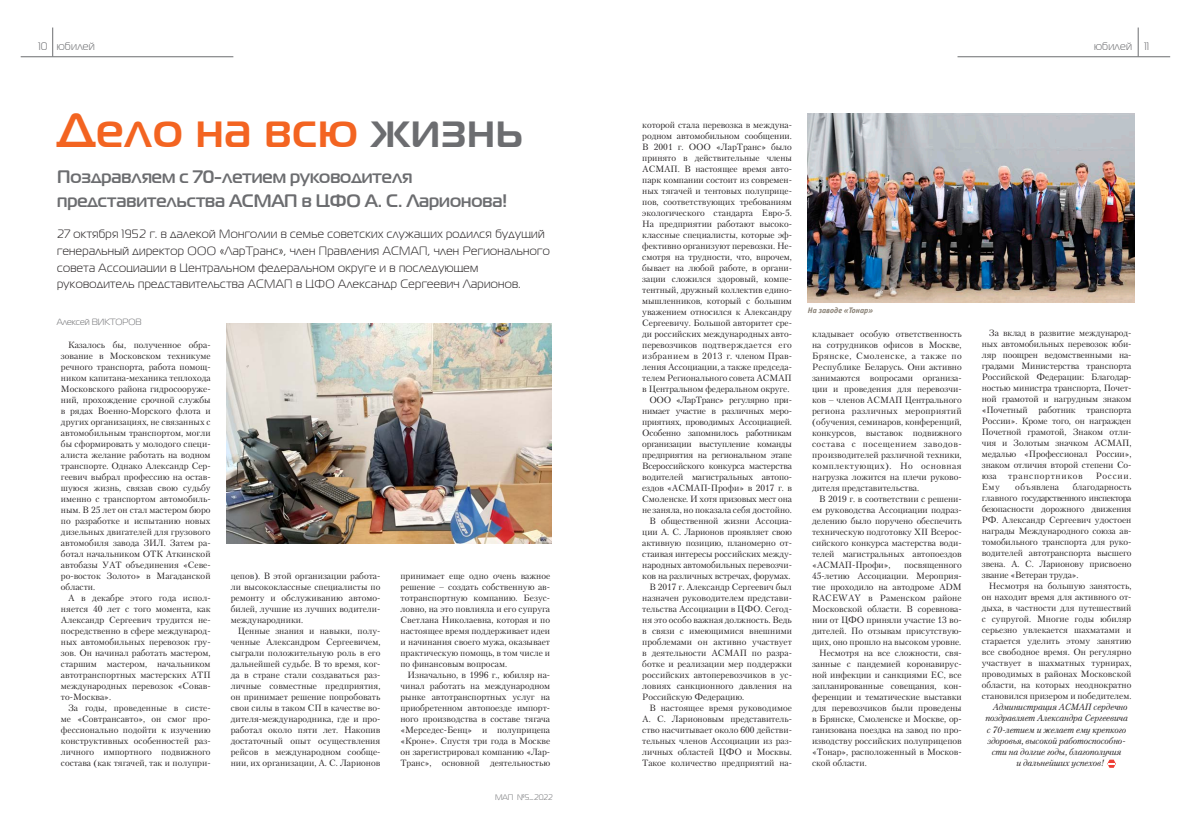
<style>
.page{position:relative;width:1191px;height:823px;background:#fff}
.page>*{position:absolute;margin:0;border:0;box-sizing:border-box;transform-origin:0 0}
.zag1{font:700 48px "Magistral TT";letter-spacing:.025em;color:#f36421}
.zag1-2{font:700 18px/24px "Magistral TT";color:#6c6d70}
.vrez{font:12px/16.7px "Magistral TT";letter-spacing:.03em;color:#231f20}
.t1{font:11px "Magistral TT";letter-spacing:.025em;color:#6c6d70}
.text{font:9px/11px "Petersburg C";letter-spacing:-.005em;color:#231f20;text-align:justify}
.text-2{font:italic 9px "Petersburg C";letter-spacing:-.01em;color:#231f20}
.aftar{font:9px "Magistral TT";color:#6c6d70}
.text-3{font:9px "Petersburg C";letter-spacing:.075em;color:#231f20}
.photo{font:italic 700 8px "Officina Sans C";color:#847c70}
.t2{font:8px "Magistral TT";color:#6c6d70}
.s1{color:#6c6d70}
</style>
<div class="page">
<hr style="left:21px;top:56px;width:212px;height:1px;background:#6c6d70">
<svg style="left:52px;top:27px;width:1px;height:29px"></svg>
<hr style="left:957px;top:56px;width:213px;height:1px;background:#6c6d70">
<svg style="left:1138px;top:27px;width:1px;height:29px"></svg>
<img style="left:226px;top:323px;width:326px;height:220px">
<img style="left:807px;top:113px;width:327px;height:189px">
<svg style="left:1107px;top:759px;width:8px;height:8px"></svg>
<p class="t1" style="left:38px;top:40px;width:58px">10 юбилей</p>
<p class="t1" style="left:1094px;top:40px;width:57px">юбилей 11</p>
<p class="zag1" style="left:57px;top:99px;width:467px">Дело на всю <span class="s1">жизнь</span></p>
<p class="zag1-2" style="left:57px;top:165px;width:451px">Поздравляем с 70-летием руководителя представительства АСМАП в ЦФО А. С. Ларионова!</p>
<p class="vrez" style="left:57px;top:225px;width:494px">27 октября 1952 г. в далекой Монголии в семье советских служащих родился будущий генеральный директор ООО «ЛарТранс», член Правления АСМАП, член Регионального совета Ассоциации в Центральном федеральном округе и в последующем руководитель представительства АСМАП в ЦФО Александр Сергеевич Ларионов.</p>
<p class="aftar" style="left:57px;top:316px;width:86px">Алексей ВИКТОРОВ</p>
<p class="text" style="left:61px;top:339px;width:151px;text-indent:7px">Казалось бы, полученное обра&shy;зование в Московском техникуме речного транспорта, работа помощ&shy;ником капитана-механика теплохода Московского района гидросооруже&shy;ний, прохождение срочной службы в рядах Военно-Морского флота и других организациях, не связанных с автомобильным транспортом, могли бы сформировать у молодого специ&shy;алиста желание работать на водном транспорте. Однако Александр Сер&shy;геевич выбрал профессию на остав&shy;шуюся жизнь, связав свою судьбу именно с транспортом автомобиль&shy;ным. В 25 лет он стал мастером бюро по разработке и испытанию новых дизельных двигателей для грузового автомобиля завода ЗИЛ. Затем ра&shy;ботал начальником ОТК Аткинской автобазы УАТ объединения «Севе&shy;ро-восток Золото» в Магаданской области.</p>
<p class="text" style="left:61px;top:592px;width:151px;text-indent:7px">А в декабре этого года испол&shy;няется 40 лет с того момента, как Александр Сергеевич трудится не&shy;посредственно в сфере международ&shy;ных автомобильных перевозок гру&shy;зов. Он начинал работать мастером, старшим мастером, начальником автотранспортных мастерских АТП международных перевозок «Совав&shy;то-Москва».</p>
<p class="text" style="left:61px;top:702px;width:151px;text-indent:7px">За годы, проведенные в систе&shy;ме «Совтрансавто», он смог про&shy;фессионально подойти к изучению конструктивных особенностей раз&shy;личного импортного подвижного состава (как тягачей, так и полупри-</p>
<p class="text" style="left:231px;top:570px;width:151px">цепов). В этой организации работа&shy;ли высококлассные специалисты по ремонту и обслуживанию автомо&shy;билей, лучшие из лучших водители&shy;международники.</p>
<p class="text" style="left:231px;top:625px;width:151px;text-indent:7px">Ценные знания и навыки, полу&shy;ченные Александром Сергеевичем, сыграли положительную роль в его дальнейшей судьбе. В то время, ког&shy;да в стране стали создаваться раз&shy;личные совместные предприятия, он принимает решение попробовать свои силы в таком СП в качестве во&shy;дителя-международника, где и про&shy;работал около пяти лет. Накопив достаточный опыт осуществления рейсов в международном сообще&shy;нии, их организации, А. С. Ларионов</p>
<p class="text" style="left:400px;top:569px;width:151px">принимает еще одно очень важное решение – создать собственную ав&shy;тотранспортную компанию. Безус&shy;ловно, на это повлияла и его супруга Светлана Николаевна, которая и по настоящее время поддерживает идеи и начинания своего мужа, оказывает практическую помощь, в том числе и по финансовым вопросам.</p>
<p class="text" style="left:400px;top:668px;width:151px;text-indent:7px">Изначально, в 1996 г., юбиляр на&shy;чинал работать на международном рынке автотранспортных услуг на приобретенном автопоезде импорт&shy;ного производства в составе тягача «Мерседес-Бенц» и полуприцепа «Кроне». Спустя три года в Москве он зарегистрировал компанию «Лар-Транс», основной деятельностью</p>
<p class="t2" style="left:495px;top:792px;width:59px">МАП №5_2022</p>
<p class="text" style="left:642px;top:119px;width:151px">которой стала перевозка в междуна&shy;родном автомобильном сообщении.<br>В 2001 г. ООО «ЛарТранс» было принято в действительные члены АСМАП. В настоящее время авто&shy;парк компании состоит из современ&shy;ных тягачей и тентовых полуприце&shy;пов, соответствующих требованиям экологического стандарта Евро-5.<br>На предприятии работают высоко&shy;классные специалисты, которые эф&shy;фективно организуют перевозки. Не&shy;смотря на трудности, что, впрочем, бывает на любой работе, в органи&shy;зации сложился здоровый, компе&shy;тентный, дружный коллектив едино&shy;мышленников, который с большим уважением относился к Александру Сергеевичу. Большой авторитет сре&shy;ди российских международных авто&shy;перевозчиков подтверждается его избранием в 2013 г. членом Прав&shy;ления Ассоциации, а также председа&shy;телем Регионального совета АСМАП в Центральном федеральном округе.</p>
<p class="text" style="left:642px;top:394px;width:151px;text-indent:7px">ООО «ЛарТранс» регулярно при&shy;нимает участие в различных меро&shy;приятиях, проводимых Ассоциацией.<br>Особенно запомнилось работникам организации выступление команды предприятия на региональном этапе Всероссийского конкурса мастерства водителей магистральных автопо&shy;ездов «АСМАП-Профи» в 2017 г. в Смоленске. И хотя призовых мест она не заняла, но показала себя достойно.</p>
<p class="text" style="left:642px;top:515px;width:151px;text-indent:7px">В общественной жизни Ассоциа&shy;ции А. С. Ларионов проявляет свою активную позицию, планомерно от&shy;стаивая интересы российских между&shy;народных автомобильных перевозчи&shy;ков на различных встречах, форумах.</p>
<p class="text" style="left:642px;top:581px;width:151px;text-indent:7px">В 2017 г. Александр Сергеевич был назначен руководителем представи&shy;тельства Ассоциации в ЦФО. Сегод&shy;ня это особо важная должность. Ведь в связи с имеющимися внешними проблемами он активно участвует в деятельности АСМАП по разра&shy;ботке и реализации мер поддержки российских автоперевозчиков в ус&shy;ловиях санкционного давления на Российскую Федерацию.</p>
<p class="text" style="left:642px;top:702px;width:151px;text-indent:7px">В настоящее время руководимое А. С. Ларионовым представитель&shy;ство насчитывает около 600 действи&shy;тельных членов Ассоциации из раз&shy;личных областей ЦФО и Москвы.<br>Такое количество предприятий на-</p>
<p class="photo" style="left:807px;top:306px;width:67px">На заводе «Тонар»</p>
<p class="text" style="left:812px;top:327px;width:151px">кладывает особую ответственность на сотрудников офисов в Москве, Брянске, Смоленске, а также по Республике Беларусь. Они активно занимаются вопросами организа&shy;ции и проведения для перевозчи&shy;ков – членов АСМАП Центрального региона различных мероприятий (обучения, семинаров, конференций, конкурсов, выставок подвижного состава с посещением заводов&shy;производителей различной техники, комплектующих). Но основная нагрузка ложится на плечи руково&shy;дителя представительства.</p>
<p class="text" style="left:812px;top:492px;width:151px;text-indent:7px">В 2019 г. в соответствии с решени&shy;ем руководства Ассоциации подраз&shy;делению было поручено обеспечить техническую подготовку XII Всерос&shy;сийского конкурса мастерства води&shy;телей магистральных автопоездов «АСМАП-Профи»,</p>
<p class="text" style="left:812px;top:558px;width:151px;text-indent:92px">посвященного 45-летию Ассоциации. Мероприя&shy;тие проходило на автодроме ADM RACEWAY в Раменском районе Московской области. В соревнова&shy;нии от ЦФО приняли участие 13 во&shy;дителей. По отзывам присутствую&shy;щих, оно прошло на высоком уровне.</p>
<p class="text" style="left:812px;top:646px;width:151px;text-indent:7px">Несмотря на все сложности, свя&shy;занные с пандемией коронавирус&shy;ной инфекции и санкциями ЕС, все запланированные совещания, кон&shy;ференции и тематические выставки для перевозчиков были проведены в Брянске, Смоленске и Москве, ор&shy;ганизована поездка на завод по про&shy;изводству российских полуприцепов «Тонар», расположенный в Москов&shy;ской области.</p>
<p class="text" style="left:981px;top:326px;width:151px;text-indent:7px">За вклад в развитие международ&shy;ных автомобильных перевозок юби&shy;ляр поощрен ведомственными на&shy;градами Министерства транспорта Российской Федерации: Благодар&shy;ностью министра транспорта, Почет&shy;ной грамотой и нагрудным знаком «Почетный работник транспорта России». Кроме того, он награжден Почетной грамотой, Знаком отли&shy;чия и Золотым значком АСМАП, медалью «Профессионал России», знаком отличия второй степени Со&shy;юза</p>
<p class="text-3" style="left:1008px;top:470px;width:76px">транспортников</p>
<p class="text" style="left:1095px;top:469px;width:37px">России.</p>
<p class="text" style="left:981px;top:480px;width:151px;text-indent:91px">благодарность главного государственного инспектора безопасности дорожного движения РФ. Александр Сергеевич удостоен награды Международного союза ав&shy;томобильного транспорта для руко&shy;водителей автотранспорта высшего звена. А. С. Ларионову присвоено звание «Ветеран труда».</p>
<p class="text" style="left:981px;top:579px;width:151px;text-indent:7px">Несмотря на большую занятость, он находит время для активного от&shy;дыха, в частности для путешествий с супругой. Многие годы юбиляр серьезно увлекается шахматами и старается уделить этому занятию все свободное время. Он регулярно участвует в шахматных турнирах, проводимых в районах Московской области, на которых неоднократно становился призером и победителем.</p>
<p class="text-2" style="left:992px;top:701px;width:136px">Администрация АСМАП сердечно</p>
<p class="text-2" style="left:985px;top:712px;width:144px">поздравляет Александра Сергеевича</p>
<p class="text-2" style="left:987px;top:723px;width:141px">с 70-летием и желает ему крепкого</p>
<p class="text-2" style="left:987px;top:734px;width:140px">здоровья, высокой работоспособно-</p>
<p class="text-2" style="left:991px;top:746px;width:131px">сти на долгие годы, благополучия</p>
<p class="text-2" style="left:1016px;top:757px;width:89px">и дальнейших успехов!</p>
<p class="text" style="left:981px;top:480px;width:20px">Ему</p>
<p class="text" style="left:1015px;top:480px;width:46px">объявлена</p>
</div>
